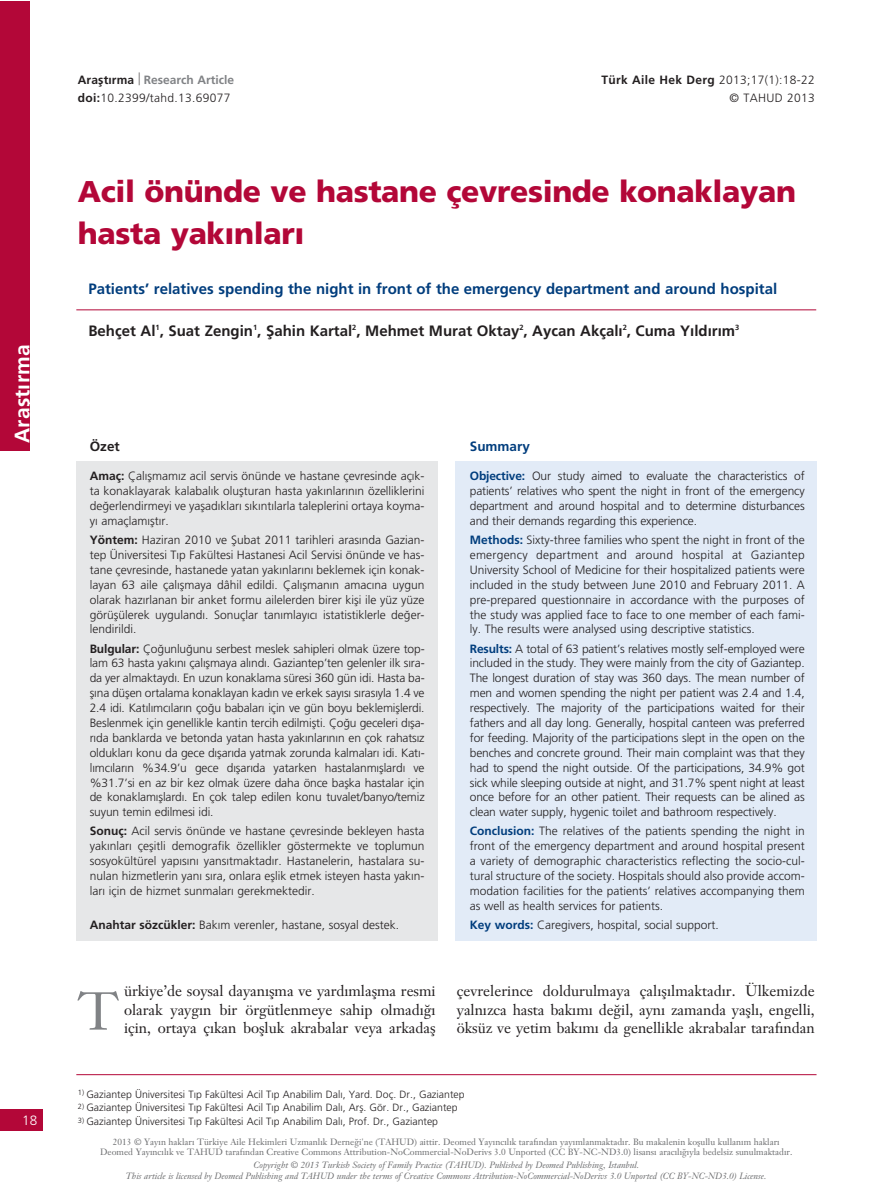
<style>
.page{position:relative;width:893px;height:1191px;background:#fff}
.page>*{position:absolute;margin:0;border:0;box-sizing:border-box;transform-origin:0 0}
.t1{font:52.5px "Janson Text";color:#808285}
.t2{font:900 30px/42.3px "Frutiger";letter-spacing:-.01em;color:#b30738}
.t3{font:700 21px "Frutiger";letter-spacing:.01em;color:#fff}
.t4{font:15px/18.5px "Janson Text";letter-spacing:-.005em;color:#231f20;text-align:justify}
.t5{font:700 15px "Frutiger";color:#003d7d}
.t6{font:700 15px "Frutiger";color:#231f20}
.t7{font:700 13.5px "Frutiger";color:#003d7d}
.t8{font:700 13.5px "Frutiger";color:#231f20}
.t9{font:300 13.5px "Frutiger";color:#fff}
.t10{font:300 12px/14.9px "Frutiger";color:#231f20;text-align:justify}
.t11{font:300 12px/18px "Frutiger";letter-spacing:.03em;color:#231f20}
.t12{font:300 10.5px "Frutiger";color:#231f20}
.t13{font:9px/10.5px "Janson Text";color:#6d6e70;text-align:center}
.t14{font:italic 9px/10.5px "Janson Text";color:#6d6e70;text-align:center}
.s1{font-weight:700}
.s2{font-weight:700;color:#808285}
.s3{font-weight:700;color:#003d7d}
</style>
<div class="page">
<div style="left:0;top:1109px;width:42px;height:22px;background:#b30738"></div>
<div style="left:0;top:1px;width:30px;height:450px;background:#b30738"></div>
<div style="left:455px;top:461px;width:361px;height:480px;background:#e2ebf7"></div>
<div style="left:76px;top:461px;width:362px;height:480px;background:#e6e7e8"></div>
<hr style="left:76px;top:309px;width:740px;height:1px;background:#b30738">
<hr style="left:76px;top:1074px;width:740px;height:1px;background:#b30738">
<h3 class="t3" style="left:14px;top:443px;width:100px;rotate:-90deg">Araflt›rma</h3>
<p class="t9" style="left:22px;top:1115px;width:17px">18</p>
<p class="t11" style="left:78px;top:72px;width:158px"><span class="s1">Araflt›rma</span> <span class="s2">Research Article </span><span class="s1">doi:</span>10.2399/tahd.13.69077</p>
<p class="t11" style="left:601px;top:72px;width:215px;text-align:right"><span class="s1">Türk Aile Hek Derg</span> 2013;17(1):18-22 © TAHUD 2013</p>
<h2 class="t2" style="left:78px;top:172px;width:720px">Acil önünde ve hastane çevresinde konaklayan hasta yak›nlar›</h2>
<p class="t5" style="left:88px;top:282px;width:690px">Patients’ relatives spending the night in front of the emergency department and around hospital</p>
<p class="t6" style="left:88px;top:324px;width:652px">Behçet Al<sup>1</sup>, Suat Zengin<sup>1</sup>, fiahin Kartal<sup>2</sup>, Mehmet Murat Oktay<sup>2</sup>, Aycan Akçal›<sup>2</sup>, Cuma Y›ld›r›m<sup>3</sup></p>
<p class="t8" style="left:90px;top:441px;width:32px">Özet</p>
<p class="t10" style="left:90px;top:469px;width:336px"><span class="s1">Amaç:</span> Çal›flmam›z acil servis önünde ve hastane çevresinde aç›k&shy;ta konaklayarak kalabal›k oluflturan hasta yak›nlar›n›n özelliklerini de¤erlendirmeyi ve yaflad›klar› s›k›nt›larla taleplerini ortaya koyma&shy;y› amaçlam›flt›r.</p>
<p class="t10" style="left:90px;top:533px;width:336px"><span class="s1">Yöntem:</span> Haziran 2010 ve fiubat 2011 tarihleri aras›nda Gazian&shy;tep Üniversitesi T›p Fakültesi Hastanesi Acil Servisi önünde ve has&shy;tane çevresinde, hastanede yatan yak›nlar›n› beklemek için konak&shy;layan 63 aile çal›flmaya dâhil edildi. Çal›flman›n amac›na uygun olarak haz›rlanan bir anket formu ailelerden birer kifli ile yüz yüze görüflülerek uyguland›. Sonuçlar tan›mlay›c› istatistiklerle de¤er&shy;lendirildi.</p>
<p class="t10" style="left:90px;top:642px;width:336px"><span class="s1">Bulgular:</span> Ço¤unlu¤unu serbest meslek sahipleri olmak üzere top&shy;lam 63 hasta yak›n› çal›flmaya al›nd›. Gaziantep’ten gelenler ilk s›ra&shy;da yer almaktayd›. En uzun konaklama süresi 360 gün idi. Hasta ba&shy;fl›na düflen ortalama konaklayan kad›n ve erkek say›s› s›ras›yla 1.4 ve 2.4 idi. Kat›l›mc›lar›n ço¤u babalar› için ve gün boyu beklemifllerdi.<br>Beslenmek için genellikle kantin tercih edilmiflti. Ço¤u geceleri d›fla&shy;r›da banklarda ve betonda yatan hasta yak›nlar›n›n en çok rahats›z olduklar› konu da gece d›flar›da yatmak zorunda kalmalar› idi. Kat›- l›mc›lar›n %34.9’u gece d›flar›da yatarken hastalanm›fllard› ve %31.7’si en az bir kez olmak üzere daha önce baflka hastalar için de konaklam›fllard›. En çok talep edilen konu tuvalet/banyo/temiz suyun temin edilmesi idi.</p>
<p class="t10" style="left:90px;top:824px;width:336px"><span class="s1">Sonuç:</span> Acil servis önünde ve hastane çevresinde bekleyen hasta yak›nlar› çeflitli demografik özellikler göstermekte ve toplumun sosyokültürel yap›s›n› yans›tmaktad›r. Hastanelerin, hastalara su&shy;nulan hizmetlerin yan› s›ra, onlara efllik etmek isteyen hasta yak›n&shy;lar› için de hizmet sunmalar› gerekmektedir.</p>
<p class="t10" style="left:90px;top:918px;width:311px"><span class="s1">Anahtar sözcükler:</span> Bak›m verenler, hastane, sosyal destek.</p>
<p class="t7" style="left:470px;top:441px;width:62px">Summary</p>
<p class="t10" style="left:470px;top:469px;width:336px"><span class="s3">Objective:</span> Our study aimed to evaluate the characteristics of patients’ relatives who spent the night in front of the emergency department and around hospital and to determine disturbances and their demands regarding this experience.</p>
<p class="t10" style="left:470px;top:533px;width:336px"><span class="s3">Methods:</span> Sixty-three families who spent the night in front of the emergency department and around hospital at Gaziantep University School of Medicine for their hospitalized patients were included in the study between June 2010 and February 2011. A pre-prepared questionnaire in accordance with the purposes of the study was applied face to face to one member of each fami&shy;ly. The results were analysed using descriptive statistics.</p>
<p class="t10" style="left:470px;top:642px;width:336px"><span class="s3">Results:</span> A total of 63 patient’s relatives mostly self-employed were included in the study. They were mainly from the city of Gaziantep.<br>The longest duration of stay was 360 days. The mean number of men and women spending the night per patient was 2.4 and 1.4, respectively. The majority of the participations waited for their fathers and all day long. Generally, hospital canteen was preferred for feeding. Majority of the participations slept in the open on the benches and concrete ground. Their main complaint was that they had to spend the night outside. Of the participations, 34.9% got sick while sleeping outside at night, and 31.7% spent night at least once before for an other patient. Their requests can be alined as clean water supply, hygenic toilet and bathroom respectively.</p>
<p class="t10" style="left:470px;top:824px;width:336px"><span class="s3">Conclusion:</span> The relatives of the patients spending the night in front of the emergency department and around hospital present a variety of demographic characteristics reflecting the socio-cul&shy;tural structure of the society. Hospitals should also provide accom&shy;modation facilities for the patients’ relatives accompanying them as well as health services for patients.</p>
<p class="t10" style="left:470px;top:918px;width:250px"><span class="s3">Key words:</span> Caregivers, hospital, social support.</p>
<h1 class="t1" style="left:78px;top:990px;width:42px">T</h1>
<p class="t4" style="left:124px;top:983px;width:313px">ürkiye’de soysal dayan›flma ve yard›mlaflma resmi olarak yayg›n bir örgütlenmeye sahip olmad›¤› için, ortaya ç›kan boflluk akrabalar veya arkadafl</p>
<p class="t4" style="left:457px;top:983px;width:359px">çevrelerince doldurulmaya çal›fl›lmaktad›r. Ülkemizde yaln›zca hasta bak›m› de¤il, ayn› zamanda yafll›, engelli, öksüz ve yetim bak›m› da genellikle akrabalar taraf›ndan</p>
<p class="t12" style="left:78px;top:1090px;width:388px"><sup>1)</sup> Gaziantep Üniversitesi T›p Fakültesi Acil T›p Anabilim Dal›, Yard. Doç. Dr., Gaziantep</p>
<p class="t12" style="left:78px;top:1103px;width:381px"><sup>2)</sup> Gaziantep Üniversitesi T›p Fakültesi Acil T›p Anabilim Dal›, Arfl. Gör. Dr., Gaziantep</p>
<p class="t12" style="left:78px;top:1117px;width:362px"><sup>3)</sup> Gaziantep Üniversitesi T›p Fakültesi Acil T›p Anabilim Dal›, Prof. Dr., Gaziantep</p>
<p class="t13" style="left:100px;top:1137px;width:694px">2013 © Yay›n haklar› Türkiye Aile Hekimleri Uzmanl›k Derne¤i'ne (TAHUD) aittir. Deomed Yay›nc›l›k taraf›ndan yay›mlanmaktad›r. Bu makalenin koflullu kullan›m haklar›<br>Deomed Yay›nc›l›k ve TAHUD taraf›ndan Creative Commons Attribution-NoCommercial-NoDerivs 3.0 Unported (CC BY-NC-ND3.0) lisans› arac›l›¤›yla bedelsiz sunulmaktad›r.</p>
<p class="t14" style="left:126px;top:1160px;width:642px">Copyright © 2013 Turkish Society of Family Practice (TAHUD). Published by Deomed Publishing, Istanbul.<br>This article is licensed by Deomed Publishing and TAHUD under the terms of Creative Commons Attribution-NoCommercial-NoDerivs 3.0 Unported (CC BY-NC-ND3.0) License.</p>
</div>
